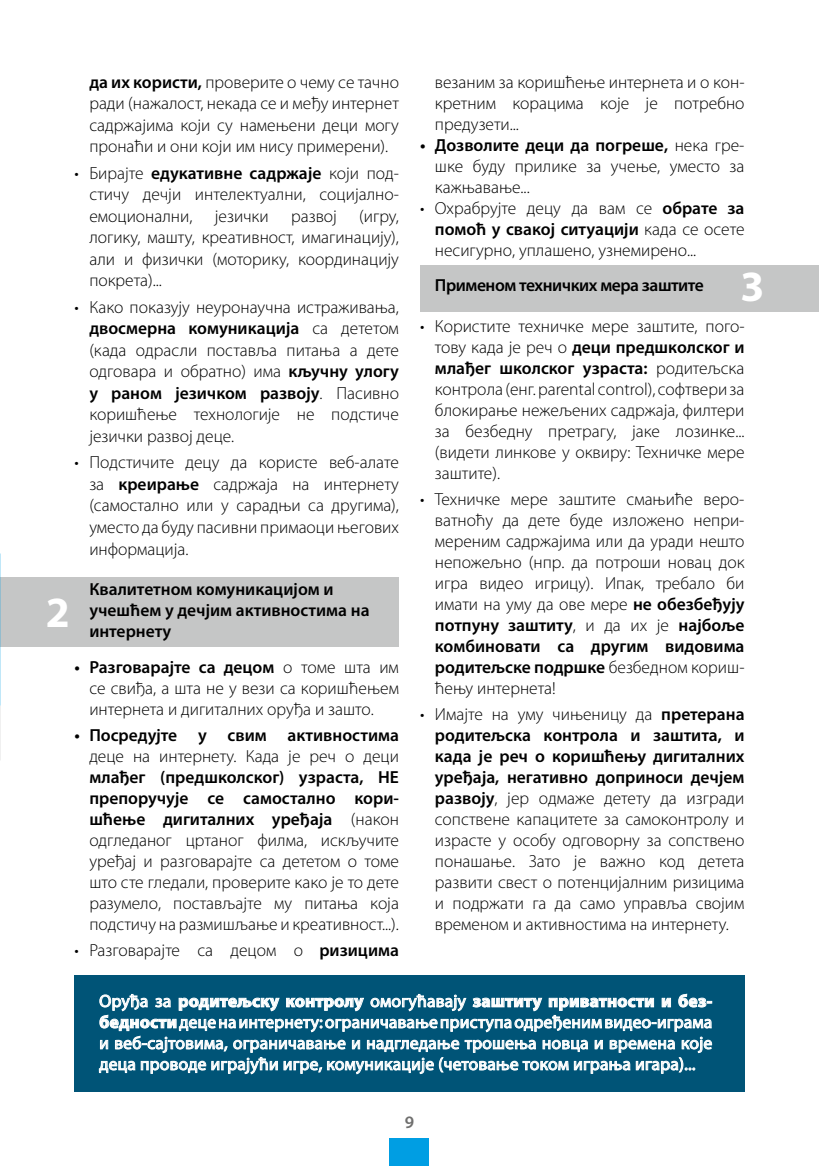
<style>
.page{position:relative;width:819px;height:1166px;background:#fff}
.page>*{position:absolute;margin:0;border:0;box-sizing:border-box;transform-origin:0 0}
.t1{font:700 43.4px "Myriad Pro";color:#fff}
.t2{font:300 17.5px/21px "Myriad Pro";color:#000;text-align:justify}
.t3{font:17.5px/21px "Myriad Pro";letter-spacing:.01em;color:#fff;text-align:justify}
.t4{font:600 17.5px/21px "Myriad Pro";color:#000}
.t5{font:600 17.5px "Myriad Pro";letter-spacing:-.025em;color:#000}
.t6{font:600 17.5px "Myriad Pro";color:#6f6f6e}
.s1{font-weight:600}
.s2{font-weight:700}
</style>
<div class="page">
<div style="left:389px;top:1138px;width:40px;height:28px;background:#009ee3"></div>
<div style="left:0;top:577px;width:399px;height:69px;background:#c5c6c6"></div>
<div style="left:420px;top:265px;width:399px;height:47px;background:#c5c6c6"></div>
<div style="left:74px;top:975px;width:670px;height:116px;background:#005477"></div>
<svg style="left:99px;top:994px;width:613px;height:81px"></svg>
<p class="t2" style="left:89px;top:71px;width:311px;line-height:21.5px"><span class="s1">да их користи,</span> проверите о чему се тачно ради (нажалост, некада се и међу интернет садржајима који су намењени деци могу пронаћи и они који им нису примерени).</p>
<p class="t2" style="left:89px;top:162px;width:311px;line-height:21.5px;text-indent:-15px">• Бирајте <span class="s1">едукативне садржаје</span> који под&shy;стичу дечји интелектуални, социјално&shy;емоционални,</p>
<p class="t2" style="left:89px;top:205px;width:311px;line-height:21.5px;text-indent:270px">(игру, логику, машту, креативност, имагинацију), али и физички (моторику, координацију покрета)...</p>
<p class="t2" style="left:89px;top:296px;width:311px;line-height:21.5px;text-indent:-15px">• Како показују неуронаучна истраживања, <span class="s1">двосмерна комуникација</span> са дететом (када одрасли поставља питања а дете одговара и обратно) има <span class="s1">кључну улогу у раном језичком развоју</span>. Пасивно коришћење технологије не подстиче језички развој деце.</p>
<p class="t2" style="left:89px;top:452px;width:311px;line-height:21.5px;text-indent:-15px">• Подстичите децу да користе веб-алате за <span class="s1">креирање</span> садржаја на интернету (самостално или у сарадњи са другима), уместо да буду пасивни примаоци његових информација.</p>
<p class="t4" style="left:89px;top:579px;width:282px">Квалитетном комуникацијом и учешћем у дечјим активностима на интернету</p>
<p class="t2" style="left:89px;top:657px;width:311px;text-indent:-15px"><span class="s1">• Разговарајте са децом</span> о томе шта им се свиђа, а шта не у вези са коришћењем интернета и дигиталних оруђа и зашто.</p>
<p class="t4" style="left:74px;top:725px;width:326px">• Посредујте у свим активностима</p>
<p class="t2" style="left:89px;top:746px;width:311px">деце на интернету. Када је реч о деци</p>
<p class="t2" style="left:89px;top:767px;width:311px"><span class="s1">млађег (предшколског) узраста, НЕ препоручује се самостално кори&shy;шћење дигиталних уређаја</span> (након одгледаног цртаног филма, искључите уређај и разговарајте са дететом о томе што сте гледали, проверите како је то дете разумело, постављајте му питања која подстичу на размишљање и креативност...).</p>
<p class="t2" style="left:74px;top:940px;width:326px">• Разговарајте са децом о <span class="s1">ризицима</span></p>
<p class="t2" style="left:215px;top:206px;width:55px">језички</p>
<p class="t2" style="left:291px;top:206px;width:47px">развој</p>
<h1 class="t1" style="left:46px;top:584px;width:26px">2</h1>
<p class="t2" style="left:435px;top:71px;width:311px">везаним за коришћење интернета и о кон&shy;кретним корацима које је потребно предузети...</p>
<p class="t2" style="left:435px;top:134px;width:311px;text-indent:-15px"><span class="s1">• Дозволите деци да погреше,</span> нека гре&shy;шке буду прилике за учење, уместо за кажњавање...</p>
<p class="t2" style="left:435px;top:197px;width:311px;text-indent:-15px">• Охрабрујте децу да вам се <span class="s1">обрате за помоћ у свакој ситуацији</span> када се осете несигурно, уплашено, узнемирено...</p>
<p class="t5" style="left:435px;top:276px;width:270px">Применом техничких мера заштите</p>
<p class="t2" style="left:435px;top:316px;width:311px;text-indent:-15px">• Користите техничке мере заштите, пого&shy;тову када је реч о <span class="s1">деци предшколског и млађег школског узраста:</span> родитељска контрола (енг. parental control), софтвери за блокирање нежељених садржаја, филтери за безбедну претрагу, јаке лозинке... (видети линкове у оквиру: Техничке мере заштите).</p>
<p class="t2" style="left:435px;top:489px;width:311px;text-indent:-15px">• Техничке мере заштите смањиће веро&shy;ватноћу да дете буде изложено непри&shy;мереним садржајима или да уради нешто непожељно (нпр. да потроши новац док игра видео игрицу). Ипак, требало би имати на уму да ове мере <span class="s1">не обезбеђују потпуну заштиту</span>, и да их је <span class="s1">најбоље комбиновати са другим видовима родитељске подршке</span> безбедном кориш&shy;ћењу интернета!</p>
<p class="t2" style="left:435px;top:704px;width:311px;text-indent:-15px">• Имајте на уму чињеницу да <span class="s1">претерана родитељска контрола и заштита, и када је реч о коришћењу дигиталних уређаја, негативно доприноси дечјем развоју</span>, јер одмаже детету да изгради сопствене капацитете за самоконтролу и израсте у особу одговорну за сопствено понашање. Зато је важно код детета развити свест о потенцијалним ризицима и подржати га да само управља својим временом и активностима на интернету.</p>
<h1 class="t1" style="left:740px;top:258px;width:26px">3</h1>
<p class="t3" style="left:99px;top:991px;width:614px">Оруђа за <span class="s2">родитељску контролу</span> омогућавају <span class="s2">заштиту приватности и без&shy;бедности</span> деце на интернету: ограничавање приступа одређеним видео-играма и веб-сајтовима, ограничавање и надгледање трошења новца и времена које деца проводе играјући игре, комуникације (четовање током играња игара)...</p>
<p class="t6" style="left:405px;top:1112px;width:11px">9</p>
</div>
